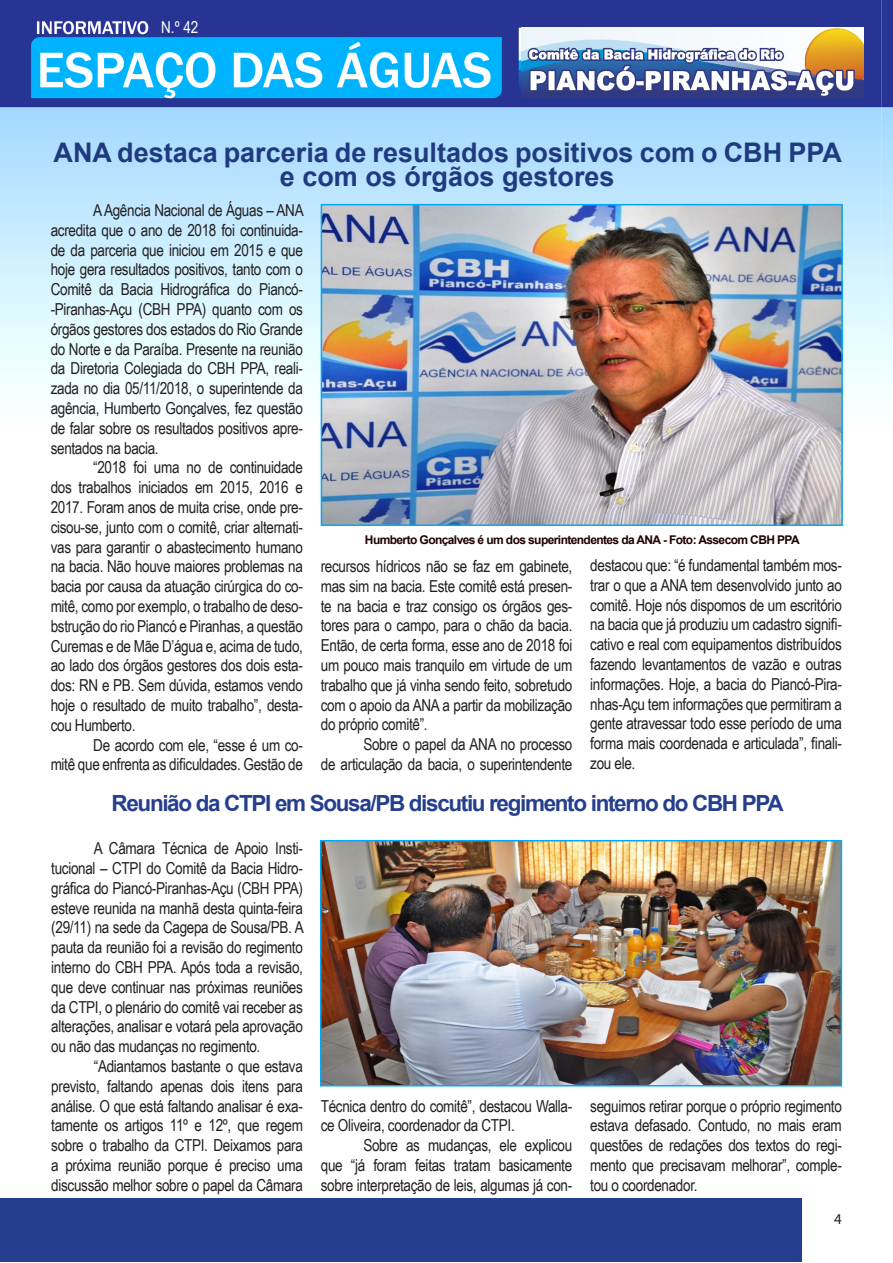
<style>
.page{position:relative;width:893px;height:1263px;background:#fff}
.page>*{position:absolute;margin:0;border:0;box-sizing:border-box;transform-origin:0 0}
.Corpo_do_Texto{font:700 27px/24px "Arial";color:#203a7f;text-align:center}
.t1{font:700 22.35px "Arial";letter-spacing:-.06em;color:#253f8e}
.Corpo_do_Texto-2{font:16.5px/19.8px "Arial Narrow";letter-spacing:-.02em;color:#231f20;text-align:justify}
.t2{font:16.5px "Arial Narrow";color:#fff}
.t3{font:15px "Myriad Pro";color:#231f20}
.t4{font:700 12px "Arial";letter-spacing:-.05em;color:#1f0000}
</style>
<div class="page">
<img style="left:0;top:0;width:881px;height:1087px">
<img style="left:522px;top:27px;width:341px;height:70px">
<div style="left:0;top:1198px;width:801px;height:64px;background:#253f8e"></div>
<img style="left:324px;top:207px;width:516px;height:316px">
<div style="left:321px;top:204px;width:522px;height:322px;border:2px solid #00a9f9"></div>
<img style="left:323px;top:843px;width:516px;height:240px">
<div style="left:320px;top:840px;width:522px;height:246px;border:2px solid #00a9f9"></div>
<img style="left:881px;top:0;width:12px;height:393px">
<hr style="left:892px;top:1198px;width:1px;height:64px;background:#253f8e">
<p class="t2" style="left:161px;top:16px;width:39px">N.º 42</p>
<p class="Corpo_do_Texto" style="left:54px;top:141px;width:790px">ANA destaca parceria de resultados positivos com o CBH PPA e com os órgãos gestores</p>
<p class="Corpo_do_Texto-2" style="left:51px;top:200px;width:254px;text-indent:43px">A Agência Nacional de Águas – ANA acredita que o ano de 2018 foi continuida&shy;de da parceria que iniciou em 2015 e que hoje gera resultados positivos, tanto com o Comitê da Bacia Hidrográfica do Piancó--Piranhas-Açu (CBH PPA) quanto com os órgãos gestores dos estados do Rio Grande do Norte e da Paraíba. Presente na reunião da Diretoria Colegiada do CBH PPA, reali&shy;zada no dia 05/11/2018, o superintende da agência, Humberto Gonçalves, fez questão de falar sobre os resultados positivos apre&shy;sentados na bacia.</p>
<p class="Corpo_do_Texto-2" style="left:51px;top:457px;width:254px;text-indent:43px">“2018 foi uma no de continuidade dos trabalhos iniciados em 2015, 2016 e 2017. Foram anos de muita crise, onde pre&shy;cisou-se, junto com o comitê, criar alternati&shy;vas para garantir o abastecimento humano na bacia. Não houve maiores problemas na bacia por causa da atuação cirúrgica do co&shy;mitê, como por exemplo, o trabalho de deso&shy;bstrução do rio Piancó e Piranhas, a questão Curemas e de Mãe D’água e, acima de tudo, ao lado dos órgãos gestores dos dois esta&shy;dos: RN e PB. Sem dúvida, estamos vendo hoje o resultado de muito trabalho”, desta&shy;cou Humberto.</p>
<p class="Corpo_do_Texto-2" style="left:51px;top:734px;width:254px;text-align:right">De acordo com ele, “esse é um co-<br>mitê que enfrenta as dificuldades. Gestão de</p>
<p class="t4" style="left:365px;top:531px;width:436px">Humberto Gonçalves é um dos superintendentes da ANA - Foto: Assecom CBH PPA</p>
<p class="Corpo_do_Texto-2" style="left:590px;top:555px;width:253px">destacou que: “é fundamental também mos&shy;trar o que a ANA tem desenvolvido junto ao comitê. Hoje nós dispomos de um escritório na bacia que já produziu um cadastro signifi&shy;cativo e real com equipamentos distribuídos fazendo levantamentos de vazão e outras informações. Hoje, a bacia do Piancó-Pira&shy;nhas-Açu tem informações que permitiram a gente atravessar todo esse período de uma forma mais coordenada e articulada”, finali&shy;zou ele.</p>
<p class="Corpo_do_Texto-2" style="left:321px;top:556px;width:253px">recursos hídricos não se faz em gabinete, mas sim na bacia. Este comitê está presen&shy;te na bacia e traz consigo os órgãos ges&shy;tores para o campo, para o chão da bacia.<br>Então, de certa forma, esse ano de 2018 foi um pouco mais tranquilo em virtude de um trabalho que já vinha sendo feito, sobretudo com o apoio da ANA a partir da mobilização do próprio comitê”.</p>
<p class="Corpo_do_Texto-2" style="left:321px;top:734px;width:253px;text-align:right">Sobre o papel da ANA no processo<br>de articulação da bacia, o superintendente</p>
<p class="t1" style="left:112px;top:788px;width:674px">Reunião da CTPI em Sousa/PB discutiu regimento interno do CBH PPA</p>
<p class="Corpo_do_Texto-2" style="left:51px;top:838px;width:254px;text-indent:43px">A Câmara Técnica de Apoio Insti&shy;tucional – CTPI do Comitê da Bacia Hidro&shy;gráfica do Piancó-Piranhas-Açu (CBH PPA) esteve reunida na manhã desta quinta-feira (29/11) na sede da Cagepa de Sousa/PB. A pauta da reunião foi a revisão do regimento interno do CBH PPA. Após toda a revisão, que deve continuar nas próximas reuniões da CTPI, o plenário do comitê vai receber as alterações, analisar e votará pela aprovação ou não das mudanças no regimento.</p>
<p class="Corpo_do_Texto-2" style="left:51px;top:1055px;width:253px;text-indent:43px">“Adiantamos bastante o que estava previsto, faltando apenas dois itens para análise. O que está faltando analisar é exa&shy;tamente os artigos 11º e 12º, que regem sobre o trabalho da CTPI. Deixamos para a próxima reunião porque é preciso uma discussão melhor sobre o papel da Câmara</p>
<p class="Corpo_do_Texto-2" style="left:590px;top:1095px;width:253px">seguimos retirar porque o próprio regimento estava defasado. Contudo, no mais eram questões de redações dos textos do regi&shy;mento que precisavam melhorar”, comple&shy;tou o coordenador.</p>
<p class="Corpo_do_Texto-2" style="left:321px;top:1095px;width:253px">Técnica dentro do comitê”, destacou Walla&shy;ce Oliveira, coordenador da CTPI.</p>
<p class="Corpo_do_Texto-2" style="left:321px;top:1135px;width:253px;text-indent:43px">Sobre as mudanças, ele explicou que “já foram feitas tratam basicamente sobre interpretação de leis, algumas já con-</p>
<p class="t3" style="left:834px;top:1209px;width:9px">4</p>
</div>
